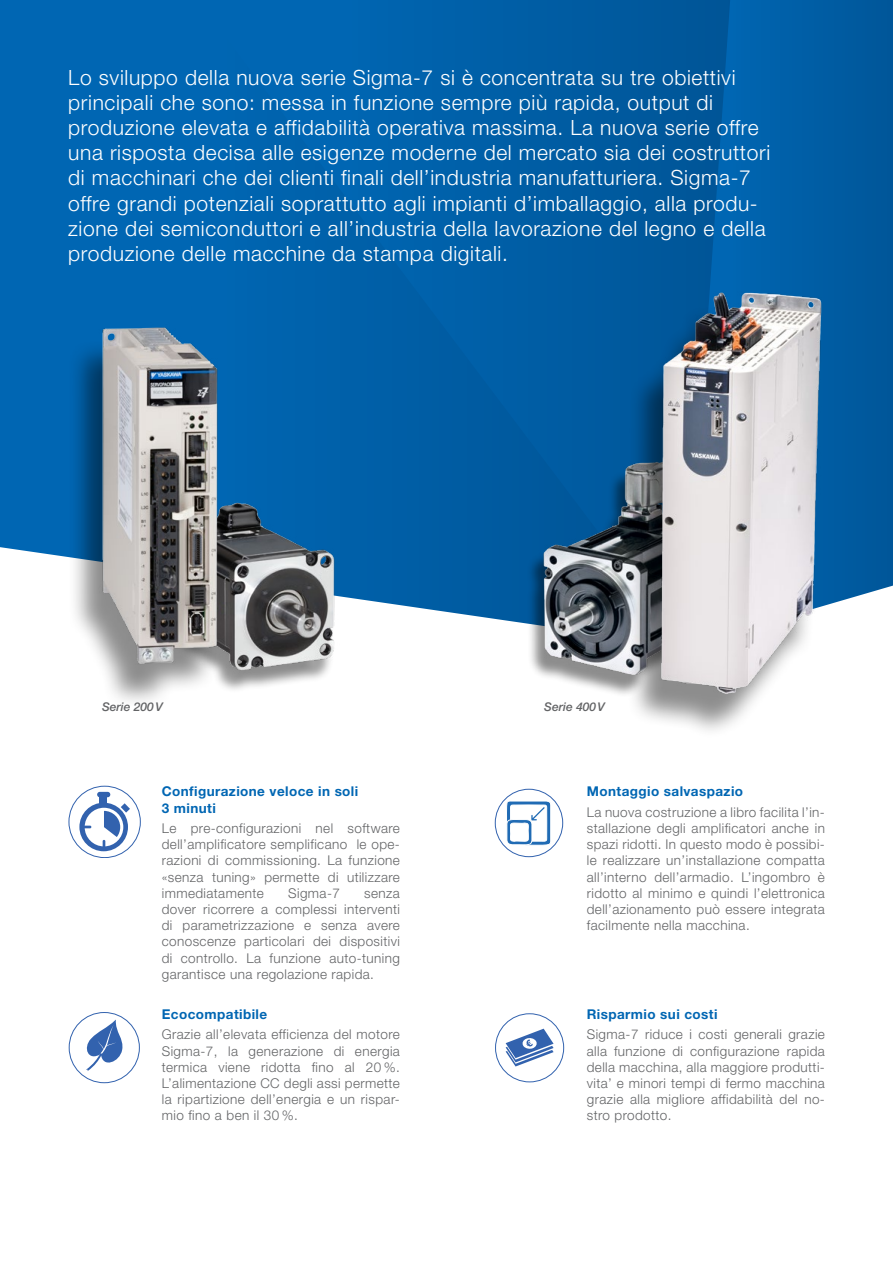
<style>
.page{position:relative;width:893px;height:1263px;background:#fff}
.page>*{position:absolute;margin:0;border:0;box-sizing:border-box;transform-origin:0 0}
.t1{font:300 21px/25.2px "Helvetica Neue LT";letter-spacing:.03em;color:#fff}
.t2{font:300 13.5px/16.2px "Helvetica Neue LT";letter-spacing:.03em;color:#636466;text-align:justify}
.t3{font:700 13.5px/16.2px "Helvetica Neue LT";letter-spacing:.03em;color:#0066b3}
.t4{font:italic 500 12px "Helvetica Neue LT";color:#636466}
</style>
<div class="page">
<svg style="left:730px;top:0;width:163px;height:606px;background:#025da3"></svg>
<svg style="left:685px;top:0;width:45px;height:292px;background:#00589d"></svg>
<svg style="left:0;top:0;width:685px;height:619px;background:#0564ac"></svg>
<div style="left:69px;top:1012px;width:71px;height:71px;border:1px solid #3262ae;border-radius:50%"></div>
<svg style="left:83px;top:1019px;width:41px;height:52px"></svg>
<svg style="left:98px;top:1040px;width:6px;height:10px"></svg>
<svg style="left:106px;top:1042px;width:10px;height:5px"></svg>
<div style="left:495px;top:789px;width:68px;height:68px;border:1px solid #3262ae;border-radius:50%"></div>
<svg style="left:506px;top:799px;width:46px;height:58px"></svg>
<div style="left:69px;top:786px;width:72px;height:72px;border:1px solid #3262ae;border-radius:50%"></div>
<svg style="left:79px;top:803px;width:49px;height:48px"></svg>
<div style="left:85px;top:808px;width:38px;height:38px;background:#fff;border-radius:50%"></div>
<div style="left:100px;top:796px;width:7px;height:8px;background:#3262ae"></div>
<div style="left:97px;top:792px;width:13px;height:5px;background:#3262ae;border-radius:3px"></div>
<svg style="left:83px;top:826px;width:8px;height:2px"></svg>
<svg style="left:103px;top:803px;width:27px;height:45px"></svg>
<div style="left:495px;top:1014px;width:69px;height:68px;border:1px solid #3262ae;border-radius:50%"></div>
<svg style="left:506px;top:1029px;width:48px;height:37px"></svg>
<div style="left:527px;top:467px;width:198px;height:231px;background:#000;opacity:.45"></div>
<img style="left:492px;top:456px;width:135px;height:219px">
<div style="left:627px;top:304px;width:195px;height:434px;background:#000;opacity:.45"></div>
<img style="left:655px;top:292px;width:170px;height:401px">
<div style="left:154px;top:509px;width:180px;height:184px;background:#000;opacity:.45"></div>
<img style="left:219px;top:495px;width:134px;height:187px">
<div style="left:68px;top:339px;width:151px;height:370px;background:#000;opacity:.45"></div>
<img style="left:68px;top:311px;width:178px;height:363px">
<p class="t1" style="left:68px;top:64px;width:703px">Lo sviluppo della nuova serie Sigma-7 si è concentrata su tre obiettivi principali che sono: messa in funzione sempre più rapida, output di produzione elevata e affidabilità operativa massima. La nuova serie offre una risposta decisa alle esigenze moderne del mercato sia dei costruttori di macchinari che dei clienti finali dell’industria manufatturiera. Sigma-7 offre grandi potenziali soprattutto agli impianti d’imballaggio, alla produ&shy;zione dei semiconduttori e all’industria della lavorazione del legno e della produzione delle macchine da stampa digitali.</p>
<p class="t4" style="left:102px;top:700px;width:62px">Serie 200V</p>
<p class="t4" style="left:544px;top:700px;width:62px">Serie 400V</p>
<p class="t3" style="left:162px;top:783px;width:198px">Configurazione veloce in soli<br>3 minuti</p>
<p class="t2" style="left:162px;top:820px;width:240px">Le pre-configurazioni nel software dell’amplificatore semplificano le ope&shy;razioni di commissioning. La funzione «senza tuning» permette di utilizzare immediatamente</p>
<p class="t2" style="left:288px;top:885px;width:53px">Sigma-7</p>
<p class="t2" style="left:162px;top:885px;width:240px;text-indent:202px">senza dover ricorrere a complessi interventi di parametrizzazione e senza avere conoscenze particolari dei dispositivi di controllo. La funzione auto-tuning garantisce una regolazione rapida.</p>
<p class="t3" style="left:162px;top:1006px;width:107px">Ecocompatibile</p>
<p class="t2" style="left:162px;top:1026px;width:240px">Grazie all’elevata efficienza del motore Sigma-7, la generazione di energia termica viene ridotta fino al 20 %.<br>L’alimentazione CC degli assi permette la ripartizione dell’energia e un rispar&shy;mio fino a ben il 30 %.</p>
<p class="t3" style="left:587px;top:783px;width:158px">Montaggio salvaspazio</p>
<p class="t2" style="left:587px;top:803px;width:240px">La nuova costruzione a libro facilita l’in&shy;stallazione degli amplificatori anche in spazi ridotti. In questo modo è possibi&shy;le realizzare un’installazione compatta all’interno dell’armadio. L’ingombro è ridotto al minimo e quindi l’elettronica dell’azionamento può essere integrata facilmente nella macchina.</p>
<p class="t3" style="left:587px;top:1006px;width:132px">Risparmio sui costi</p>
<p class="t2" style="left:587px;top:1026px;width:240px">Sigma-7 riduce i costi generali grazie alla funzione di configurazione rapida della macchina, alla maggiore produtti&shy;vita’ e minori tempi di fermo macchina grazie alla migliore affidabilità del no&shy;stro prodotto.</p>
</div>
